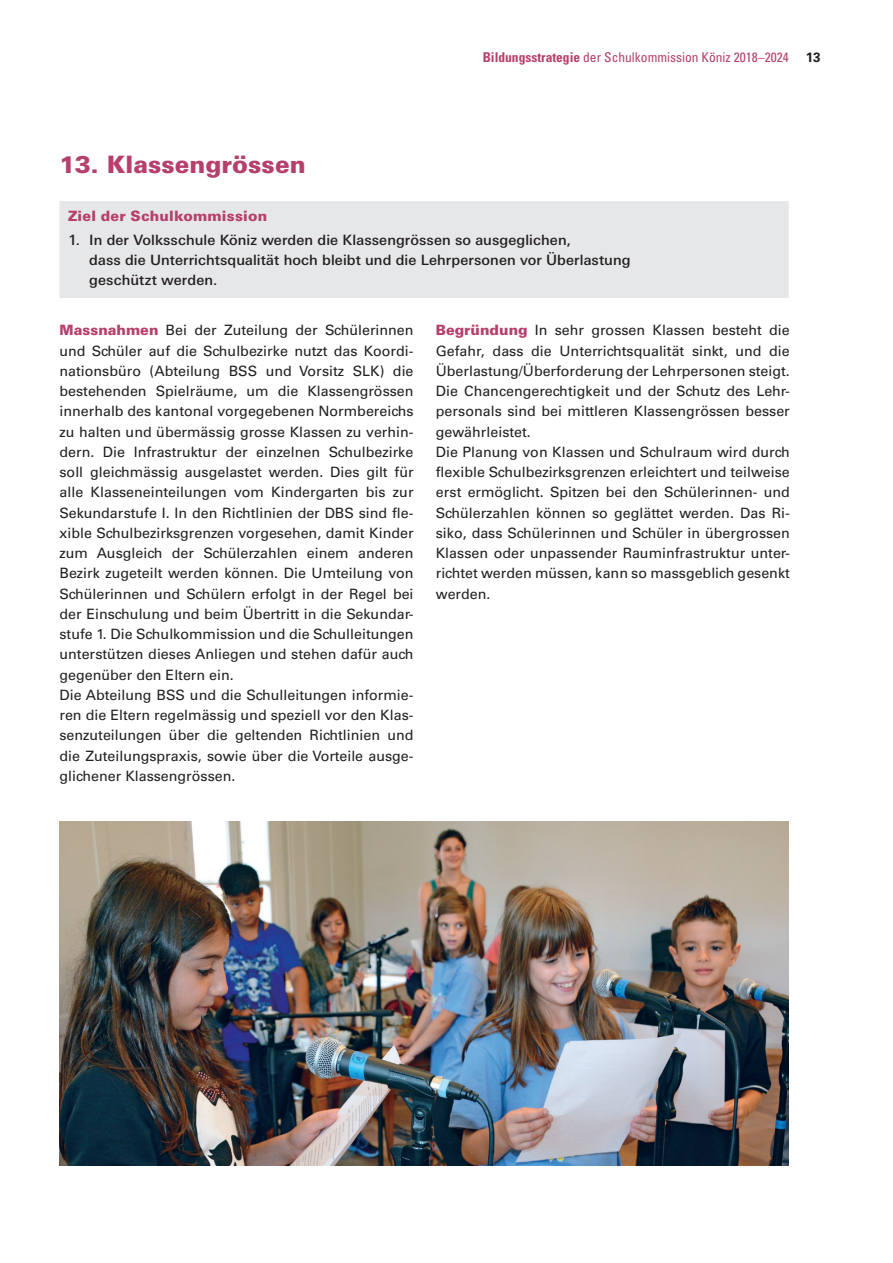
<style>
.page{position:relative;width:893px;height:1263px;background:#fff}
.page>*{position:absolute;margin:0;border:0;box-sizing:border-box;transform-origin:0 0}
.t1{font:900 24px "Univers LT";color:#b63f6d}
.t2{font:14.25px/20.2px "Univers LT";color:#231f20}
.t3{font:500 14.25px/20.2px "Linotype Univers Basic";letter-spacing:.005em;color:#231f20}
.t4{font:900 14.25px "Univers LT";letter-spacing:.01em;color:#b63f6d}
.t5{font:condensed 13.5px "Univers LT";color:#b63f6d}
.t6{font:700 13.5px "Univers LT";color:#231f20}
.s1{font-weight:700}
.s2{font-weight:900;color:#b63f6d}
</style>
<div class="page">
<img style="left:60px;top:821px;width:729px;height:344px">
<div style="left:60px;top:201px;width:729px;height:97px;background:#e6e7e9"></div>
<p class="t5" style="left:483px;top:48px;width:308px"><span class="s1">Bildungsstrategie</span> der Schulkommission Köniz 2018–2024</p>
<p class="t6" style="left:806px;top:49px;width:17px">13</p>
<h1 class="t1" style="left:60px;top:150px;width:248px">13. Klassengrössen</h1>
<p class="t4" style="left:68px;top:207px;width:201px">Ziel der Schulkommission</p>
<p class="t3" style="left:89px;top:229px;width:543px;text-indent:-21px">1. In der Volksschule Köniz werden die Klassengrössen so ausgeglichen,<br>dass die Unterrichtsqualität hoch bleibt und die Lehrpersonen vor Überlastung geschützt werden.</p>
<p class="t2" style="left:60px;top:320px;width:356px"><span class="s2">Massnahmen</span> Bei der Zuteilung der Schülerinnen und Schüler auf die Schulbezirke nutzt das Koordi&shy;nationsbüro (Abteilung BSS und Vorsitz SLK) die bestehenden Spielräume, um die Klassengrössen innerhalb des kantonal vorgegebenen Normbereichs zu halten und übermässig grosse Klassen zu verhin&shy;dern. Die Infrastruktur der einzelnen Schulbezirke soll gleichmässig ausgelastet werden. Dies gilt für alle Klasseneinteilungen vom Kindergarten bis zur Sekundarstufe I. In den Richtlinien der DBS sind fle&shy;xible Schulbezirksgrenzen vorgesehen, damit Kinder zum Ausgleich der Schülerzahlen einem anderen Bezirk zugeteilt werden können. Die Umteilung von Schülerinnen und Schülern erfolgt in der Regel bei der Einschulung und beim Übertritt in die Sekundar&shy;stufe 1. Die Schulkommission und die Schulleitungen unterstützen dieses Anliegen und stehen dafür auch gegenüber den Eltern ein.<br>Die Abteilung BSS und die Schulleitungen informie&shy;ren die Eltern regelmässig und speziell vor den Klas&shy;senzuteilungen über die geltenden Richtlinien und die Zuteilungspraxis, sowie über die Vorteile ausge&shy;glichener Klassengrössen.</p>
<p class="t2" style="left:436px;top:320px;width:356px"><span class="s2">Begründung</span> In sehr grossen Klassen besteht die Gefahr, dass die Unterrichtsqualität sinkt, und die Überlastung/Überforderung der Lehrpersonen steigt.<br>Die Chancengerechtigkeit und der Schutz des Lehr&shy;personals sind bei mittleren Klassengrössen besser gewährleistet.<br>Die Planung von Klassen und Schulraum wird durch flexible Schulbezirksgrenzen erleichtert und teilweise erst ermöglicht. Spitzen bei den Schülerinnen- und Schülerzahlen können so geglättet werden. Das Ri&shy;siko, dass Schülerinnen und Schüler in übergrossen Klassen oder unpassender Rauminfrastruktur unter&shy;richtet werden müssen, kann so massgeblich gesenkt werden.</p>
</div>
